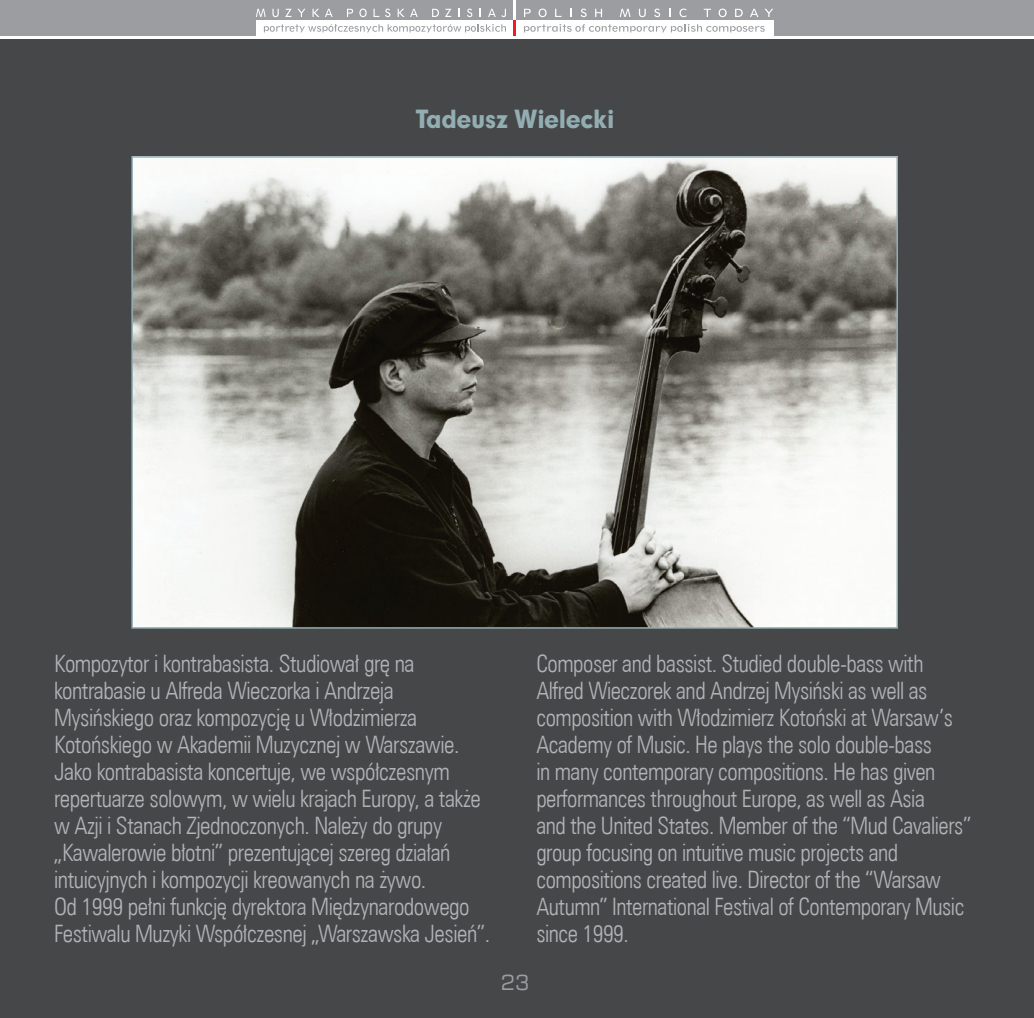
<style>
.page{position:relative;width:1034px;height:1018px;background:#fff}
.page>*{position:absolute;margin:0;border:0;box-sizing:border-box;transform-origin:0 0}
.t1{font:24px/27px "Zurich Lt Cn EU";letter-spacing:-.02em;color:#b2b3b7}
.t2{font:24px "Geometric 706 Blk EU";letter-spacing:-.02em;color:#92aeb3;scale:.95 1}
.t3{font:21px "Square 721 EU";color:#9b9da0}
</style>
<div class="page">
<div style="left:1px;top:0;width:1033px;height:36px;background:#9b9da0"></div>
<div style="left:256px;top:21px;width:517px;height:18px;background:#fff"></div>
<hr style="left:514px;top:0;width:2px;height:21px;background:#fff">
<svg style="left:514px;top:21px;width:2px;height:15px"></svg>
<svg style="left:264px;top:24px;width:242px;height:8px"></svg>
<svg style="left:256px;top:9px;width:10px;height:8px"></svg>
<svg style="left:272px;top:9px;width:7px;height:8px"></svg>
<svg style="left:285px;top:9px;width:20px;height:8px"></svg>
<svg style="left:312px;top:9px;width:7px;height:8px"></svg>
<svg style="left:325px;top:9px;width:8px;height:8px"></svg>
<svg style="left:347px;top:9px;width:6px;height:8px"></svg>
<svg style="left:359px;top:9px;width:8px;height:8px"></svg>
<svg style="left:373px;top:9px;width:6px;height:8px"></svg>
<svg style="left:385px;top:9px;width:5px;height:8px"></svg>
<svg style="left:398px;top:9px;width:20px;height:8px"></svg>
<svg style="left:432px;top:9px;width:7px;height:8px"></svg>
<svg style="left:445px;top:9px;width:6px;height:8px"></svg>
<svg style="left:458px;top:9px;width:2px;height:8px"></svg>
<svg style="left:467px;top:9px;width:5px;height:8px"></svg>
<svg style="left:488px;top:9px;width:18px;height:8px"></svg>
<svg style="left:524px;top:9px;width:7px;height:8px"></svg>
<svg style="left:538px;top:9px;width:8px;height:8px"></svg>
<svg style="left:555px;top:9px;width:6px;height:8px"></svg>
<svg style="left:570px;top:9px;width:2px;height:8px"></svg>
<svg style="left:581px;top:9px;width:5px;height:8px"></svg>
<svg style="left:595px;top:9px;width:7px;height:8px"></svg>
<svg style="left:620px;top:9px;width:10px;height:8px"></svg>
<svg style="left:639px;top:9px;width:7px;height:8px"></svg>
<svg style="left:654px;top:9px;width:6px;height:8px"></svg>
<svg style="left:679px;top:9px;width:7px;height:8px"></svg>
<svg style="left:704px;top:9px;width:7px;height:8px"></svg>
<svg style="left:718px;top:9px;width:8px;height:8px"></svg>
<svg style="left:735px;top:9px;width:8px;height:8px"></svg>
<svg style="left:750px;top:9px;width:8px;height:8px"></svg>
<svg style="left:765px;top:9px;width:8px;height:8px"></svg>
<svg style="left:524px;top:24px;width:241px;height:8px"></svg>
<hr style="left:0;top:0;width:1px;height:36px;background:#9b9da0">
<div style="left:0;top:39px;width:1034px;height:979px;background:#464748"></div>
<img style="left:134px;top:159px;width:761px;height:467px">
<div style="left:131px;top:156px;width:767px;height:473px;border:2px solid #92aeb3"></div>
<p class="t2" style="left:416px;top:103px;width:210px">Tadeusz Wielecki</p>
<p class="t1" style="left:54px;top:650px;width:437px">Kompozytor i kontrabasista. Studiował grę na kontrabasie u Alfreda Wieczorka i Andrzeja Mysińskiego oraz kompozycję u Włodzimierza Kotońskiego w Akademii Muzycznej w Warszawie.<br>Jako kontrabasista koncertuje, we współczesnym repertuarze solowym, w wielu krajach Europy, a także w Azji i Stanach Zjednoczonych. Należy do grupy „Kawalerowie błotni” prezentującej szereg działań intuicyjnych i kompozycji kreowanych na żywo.<br>Od 1999 pełni funkcję dyrektora Międzynarodowego Festiwalu Muzyki Współczesnej „Warszawska Jesień”.</p>
<p class="t1" style="left:536px;top:650px;width:436px">Composer and bassist. Studied double-bass with Alfred Wieczorek and Andrzej Mysiński as well as composition with Włodzimierz Kotoński at Warsaw’s Academy of Music. He plays the solo double-bass<br>in many contemporary compositions. He has given performances throughout Europe, as well as Asia<br>and the United States. Member of the “Mud Cavaliers” group focusing on intuitive music projects and compositions created live. Director of the “Warsaw Autumn” International Festival of Contemporary Music since 1999.</p>
<p class="t3" style="left:501px;top:970px;width:30px">23</p>
</div>
